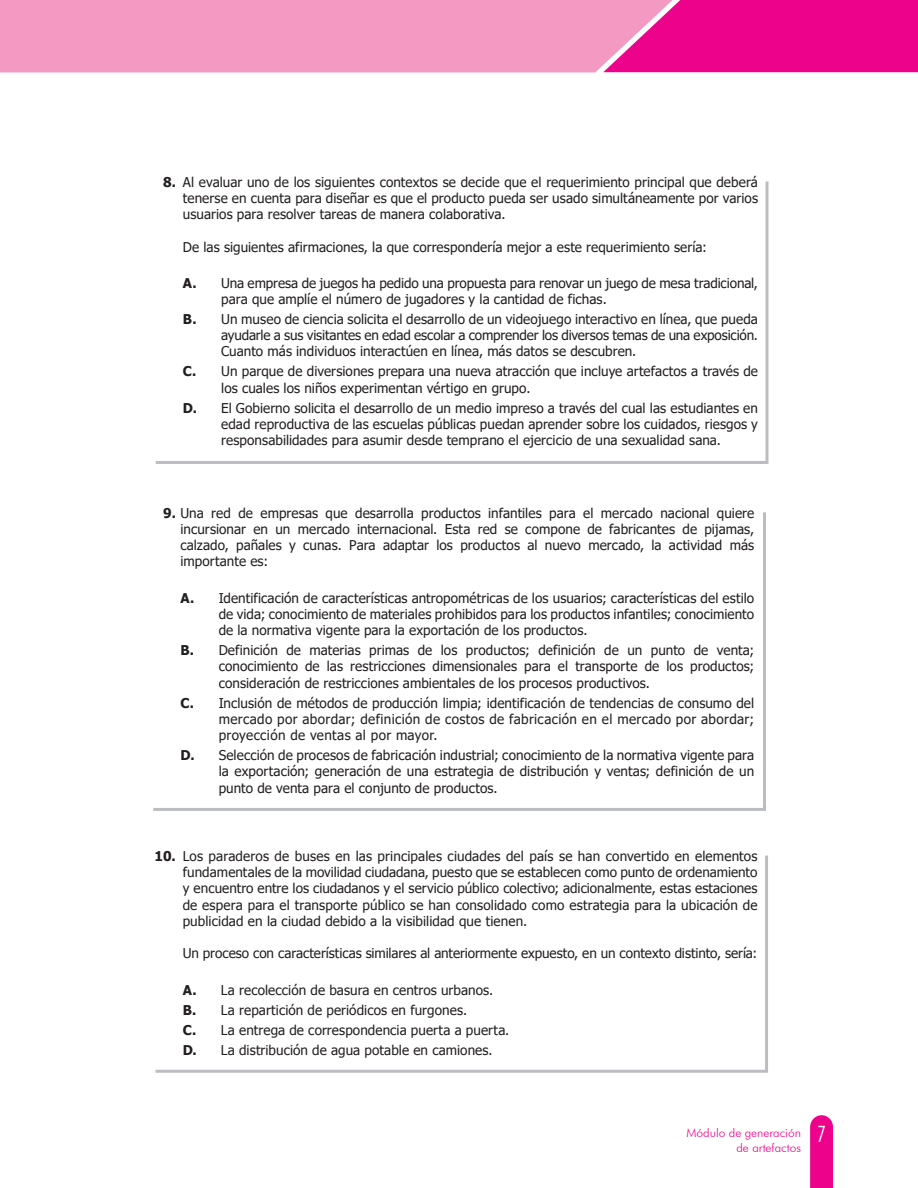
<style>
.page{position:relative;width:918px;height:1188px;background:#fff}
.page>*{position:absolute;margin:0;border:0;box-sizing:border-box;transform-origin:0 0}
.t1{font:13.5px/16.2px "Tahoma";letter-spacing:.005em;color:#231f20;text-align:justify}
.t2{font:700 13.5px "Tahoma";color:#231f20}
.t3{font:300 12px/14.4px "Futura BT";color:#ed028c}
.s1{font-weight:700}
.s2{font-stretch:condensed;font-size:22.5px;color:#fff}
</style>
<div class="page">
<svg style="left:810px;top:1115px;width:23px;height:73px;background:#ed0c90"></svg>
<div style="left:673px;top:0;width:245px;height:72px;background:#ed028c"></div>
<div style="left:0;top:0;width:673px;height:72px;background:#f499c2"></div>
<svg style="left:155px;top:181px;width:614px;height:283px"></svg>
<svg style="left:153px;top:512px;width:613px;height:299px"></svg>
<svg style="left:155px;top:855px;width:613px;height:218px"></svg>
<p class="t1" style="left:183px;top:175px;width:577px">Al evaluar uno de los siguientes contextos se decide que el requerimiento principal que deberá tenerse en cuenta para diseñar es que el producto pueda ser usado simultáneamente por varios usuarios para resolver tareas de manera colaborativa.</p>
<p class="t1" style="left:183px;top:240px;width:525px">De las siguientes afirmaciones, la que correspondería mejor a este requerimiento sería:</p>
<p class="t1" style="left:221px;top:276px;width:538px;text-indent:-38px"><span class="s1">A.</span> Una empresa de juegos ha pedido una propuesta para renovar un juego de mesa tradicional, para que amplíe el número de jugadores y la cantidad de fichas.</p>
<p class="t1" style="left:221px;top:312px;width:538px;text-indent:-38px"><span class="s1">B.</span> Un museo de ciencia solicita el desarrollo de un videojuego interactivo en línea, que pueda ayudarle a sus visitantes en edad escolar a comprender los diversos temas de una exposición.<br>Cuanto más individuos interactúen en línea, más datos se descubren.</p>
<p class="t1" style="left:221px;top:364px;width:538px;text-indent:-38px"><span class="s1">C.</span> Un parque de diversiones prepara una nueva atracción que incluye artefactos a través de los cuales los niños experimentan vértigo en grupo.</p>
<p class="t1" style="left:221px;top:400px;width:538px;text-indent:-38px"><span class="s1">D.</span> El Gobierno solicita el desarrollo de un medio impreso a través del cual las estudiantes en edad reproductiva de las escuelas públicas puedan aprender sobre los cuidados, riesgos y responsabilidades para asumir desde temprano el ejercicio de una sexualidad sana.</p>
<p class="t2" style="left:163px;top:172px;width:14px">8.</p>
<p class="t1" style="left:163px;top:506px;width:593px"><span class="s1">9.</span> Una red de empresas que desarrolla productos infantiles para el mercado nacional quiere</p>
<p class="t1" style="left:180px;top:522px;width:575px">incursionar en un mercado internacional. Esta red se compone de fabricantes de pijamas, calzado, pañales y cunas. Para adaptar los productos al nuevo mercado, la actividad más importante es:</p>
<p class="t1" style="left:219px;top:591px;width:537px;text-indent:-38px"><span class="s1">A.</span> Identificación de características antropométricas de los usuarios; características del estilo de vida; conocimiento de materiales prohibidos para los productos infantiles; conocimiento de la normativa vigente para la exportación de los productos.</p>
<p class="t1" style="left:219px;top:643px;width:537px;text-indent:-38px"><span class="s1">B.</span> Definición de materias primas de los productos; definición de un punto de venta; conocimiento de las restricciones dimensionales para el transporte de los productos; consideración de restricciones ambientales de los procesos productivos.</p>
<p class="t1" style="left:219px;top:696px;width:537px;text-indent:-38px"><span class="s1">C.</span> Inclusión de métodos de producción limpia; identificación de tendencias de consumo del mercado por abordar; definición de costos de fabricación en el mercado por abordar; proyección de ventas al por mayor.</p>
<p class="t1" style="left:219px;top:748px;width:537px;text-indent:-38px"><span class="s1">D.</span> Selección de procesos de fabricación industrial; conocimiento de la normativa vigente para la exportación; generación de una estrategia de distribución y ventas; definición de un punto de venta para el conjunto de productos.</p>
<p class="t2" style="left:154px;top:847px;width:23px">10.</p>
<p class="t1" style="left:183px;top:847px;width:576px">Los paraderos de buses en las principales ciudades del país se han convertido en elementos fundamentales de la movilidad ciudadana, puesto que se establecen como punto de ordenamiento y encuentro entre los ciudadanos y el servicio público colectivo; adicionalmente, estas estaciones de espera para el transporte público se han consolidado como estrategia para la ubicación de publicidad en la ciudad debido a la visibilidad que tienen.</p>
<p class="t1" style="left:183px;top:945px;width:576px">Un proceso con características similares al anteriormente expuesto, en un contexto distinto, sería:</p>
<p class="t1" style="left:183px;top:979px;width:328px;line-height:20.2px;text-align:left"><span class="s1">A.</span> La recolección de basura en centros urbanos.<br><span class="s1">B.</span> La repartición de periódicos en furgones.<br><span class="s1">C.</span> La entrega de correspondencia puerta a puerta.<br><span class="s1">D.</span> La distribución de agua potable en camiones.</p>
<p class="t3" style="left:737px;top:1126px;width:91px;text-indent:-50px">Módulo de generación <span class="s2">7 </span>de artefactos</p>
</div>
